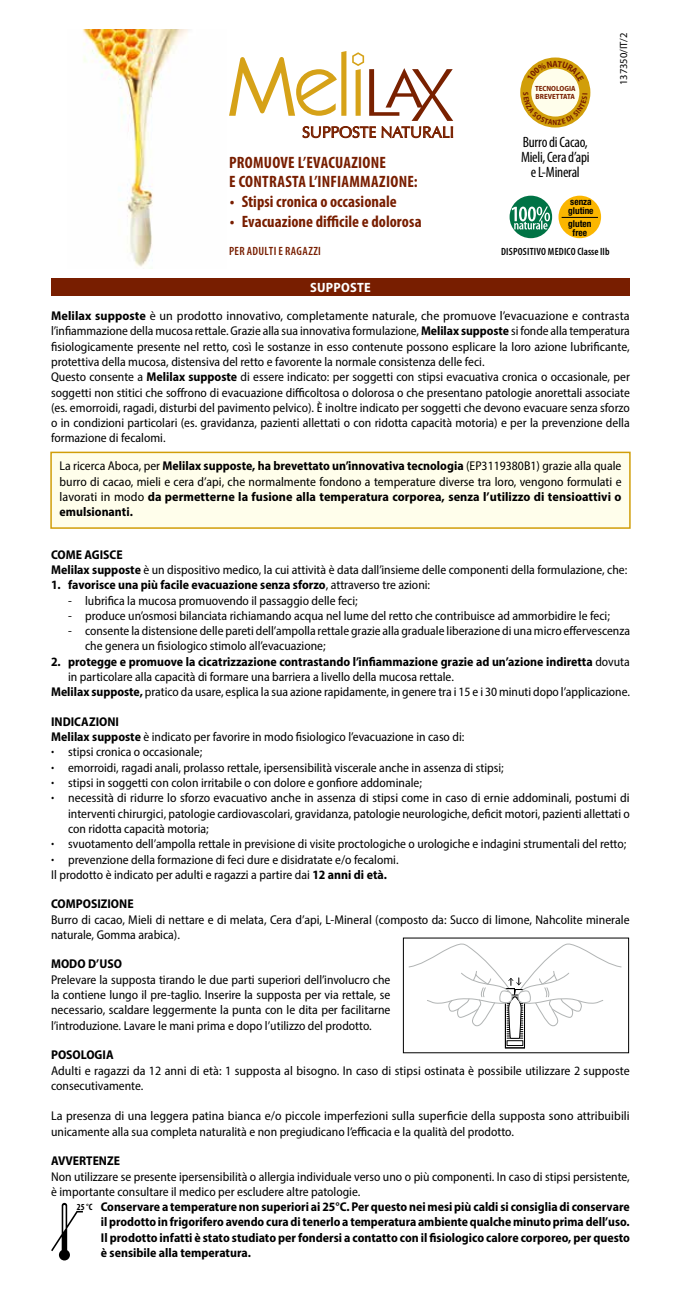
<style>
.page{position:relative;width:681px;height:1297px;background:#fff}
.page>*{position:absolute;margin:0;border:0;box-sizing:border-box;transform-origin:0 0}
.t1{font:700 condensed 16.5px/19.8px "Myriad Pro";letter-spacing:.005em;color:#781e00}
.t2{font:15.45px "Optima";color:#792100}
.t3{font:condensed 15px/15px "Myriad Pro";letter-spacing:-.015em;color:#000;text-align:center}
.t4{font:700 semi-condensed 13.5px "Myriad Pro";letter-spacing:.02em;color:#fff}
.t5{font:semi-condensed 12.75px/15.3px "Myriad Pro";color:#000}
.t6{font:700 semi-condensed 12.75px/15.3px "Myriad Pro";color:#000;text-align:justify}
.t7{font:600 condensed 12px "Myriad Pro";letter-spacing:.025em;color:#781e00}
.t8{font:600 condensed 10.5px "Myriad Pro";letter-spacing:.02em;color:#000}
.t9{font:10.5px "Myriad Pro";color:#000}
.t10{font:700 condensed 9.45px/8.6px "Helvetica Neue LT Std";color:#000}
.t11{font:700 semi-condensed 7.5px/8.2px "Myriad Pro";color:#781e00}
.s1{font-weight:700}
.s2{font-weight:400}
.s3{font-weight:700;font-stretch:condensed}
.s4{font-stretch:condensed;font-size:9.3px}
</style>
<div class="page">
<div style="left:51px;top:278px;width:578px;height:17px;background:#781e00"></div>
<svg style="left:229px;top:51px;width:224px;height:87px"></svg>
<div style="left:521px;top:58px;width:68px;height:69px;background:#d19e09;border-radius:50%"></div>
<div style="left:520px;top:57px;width:70px;height:71px;border:2px solid #d19e09;border-radius:50%"></div>
<div style="left:531px;top:69px;width:48px;height:48px;background:#fffeeb;border-radius:50%"></div>
<img style="left:82px;top:30px;width:106px;height:237px">
<div style="left:558px;top:196px;width:42px;height:42px;background:#fbb600;border-radius:50%"></div>
<hr style="left:561px;top:217px;width:36px;height:1px;background:#000">
<div style="left:509px;top:196px;width:43px;height:42px;background:#007345;border-radius:50%"></div>
<svg style="left:511px;top:207px;width:39px;height:22px"></svg>
<div style="left:50px;top:452px;width:580px;height:77px;background:#fffeeb;border:2px solid #d19e09"></div>
<svg style="left:51px;top:1203px;width:32px;height:57px"></svg>
<svg style="left:408px;top:943px;width:214px;height:105px"></svg>
<svg style="left:527px;top:60px;width:57px;height:21px"></svg>
<svg style="left:523px;top:92px;width:64px;height:33px"></svg>
<p class="t2" style="left:302px;top:123px;width:153px">SUPPOSTE NATURALI</p>
<p class="t1" style="left:229px;top:152px;width:190px">PROMUOVE L’EVACUAZIONE<br>E CONTRASTA L’INFIAMMAZIONE:</p>
<p class="t1" style="left:230px;top:191px;width:168px">• Stipsi cronica o occasionale</p>
<p class="t1" style="left:230px;top:211px;width:193px">• Evacuazione difficile e dolorosa</p>
<p class="t7" style="left:229px;top:243px;width:93px">PER ADULTI E RAGAZZI</p>
<p class="t4" style="left:310px;top:279px;width:62px">SUPPOSTE</p>
<p class="t11" style="left:535px;top:84px;width:42px">TECNOLOGIA<br>BREVETTATA</p>
<p class="t9" style="left:617px;top:85px;width:54px;rotate:-90deg">137350/IT/2</p>
<p class="t3" style="left:520px;top:135px;width:70px">Burro di Cacao,<br>Mieli, Cera d’api e L-Mineral</p>
<p class="t10" style="left:568px;top:198px;width:27px">senza glutine</p>
<p class="t10" style="left:568px;top:219px;width:25px;text-align:center">gluten free</p>
<p class="t8" style="left:501px;top:245px;width:110px">DISPOSITIVO MEDICO Classe IIb</p>
<p class="t5" style="left:51px;top:308px;width:580px"><span class="s1">Melilax supposte</span> è un prodotto innovativo, completamente naturale, che promuove l’evacuazione e contrasta l’infiammazione della mucosa rettale. Grazie alla sua innovativa formulazione, <span class="s1">Melilax supposte</span> si fonde alla temperatura fisiologicamente presente nel retto, così le sostanze in esso contenute possono esplicare la loro azione lubrificante, protettiva della mucosa, distensiva del retto e favorente la normale consistenza delle feci.<br>Questo consente a <span class="s1">Melilax supposte</span> di essere indicato: per soggetti con stipsi evacuativa cronica o occasionale, per soggetti non stitici che soffrono di evacuazione difficoltosa o dolorosa o che presentano patologie anorettali associate (es. emorroidi, ragadi, disturbi del pavimento pelvico). È inoltre indicato per soggetti che devono evacuare senza sforzo o in condizioni particolari (es. gravidanza, pazienti allettati o con ridotta capacità motoria) e per la prevenzione della formazione di fecalomi.</p>
<p class="t5" style="left:60px;top:458px;width:563px;text-align:justify">La ricerca Aboca, per <span class="s1">Melilax supposte, ha brevettato un’innovativa tecnologia</span> (EP3119380B1) grazie alla quale burro di cacao, mieli e cera d’api, che normalmente fondono a temperature diverse tra loro, vengono formulati e lavorati in modo <span class="s1">da permetterne la fusione alla temperatura corporea, senza l’utilizzo di tensioattivi o emulsionanti.</span></p>
<p class="t5" style="left:51px;top:546px;width:577px"><span class="s1">COME AGISCE<br>Melilax supposte</span> è un dispositivo medico, la cui attività è data dall’insieme delle componenti della formulazione, che:</p>
<p class="t6" style="left:51px;top:577px;width:380px">1. favorisce una più facile evacuazione senza sforzo<span class="s2">, attraverso tre azioni:</span></p>
<p class="t5" style="left:68px;top:592px;width:291px">- lubrifica la mucosa promuovendo il passaggio delle feci;</p>
<p class="t5" style="left:68px;top:608px;width:543px">- produce un’osmosi bilanciata richiamando acqua nel lume del retto che contribuisce ad ammorbidire le feci;</p>
<p class="t5" style="left:85px;top:623px;width:546px;text-indent:-17px">- consente la distensione delle pareti dell’ampolla rettale grazie alla graduale liberazione di una micro effervescenza che genera un fisiologico stimolo all’evacuazione;</p>
<p class="t6" style="left:51px;top:653px;width:580px">2. protegge e promuove la cicatrizzazione contrastando l’infiammazione grazie ad un’azione indiretta <span class="s2">dovuta</span></p>
<p class="t5" style="left:68px;top:669px;width:387px">in particolare alla capacità di formare una barriera a livello della mucosa rettale.</p>
<p class="t5" style="left:51px;top:684px;width:580px"><span class="s1">Melilax supposte,</span> pratico da usare, esplica la sua azione rapidamente, in genere tra i 15 e i 30 minuti dopo l’applicazione.</p>
<p class="t6" style="left:51px;top:713px;width:69px">INDICAZIONI</p>
<p class="t5" style="left:51px;top:729px;width:414px"><span class="s1">Melilax supposte</span> è indicato per favorire in modo fisiologico l’evacuazione in caso di:</p>
<p class="t5" style="left:51px;top:744px;width:153px"><span class="s3">·</span> stipsi cronica o occasionale;</p>
<p class="t5" style="left:51px;top:760px;width:454px"><span class="s3">·</span> emorroidi, ragadi anali, prolasso rettale, ipersensibilità viscerale anche in assenza di stipsi;</p>
<p class="t5" style="left:51px;top:775px;width:372px"><span class="s3">·</span> stipsi in soggetti con colon irritabile o con dolore e gonfiore addominale;</p>
<p class="t5" style="left:51px;top:790px;width:579px"><span class="s3">·</span> necessità di ridurre lo sforzo evacuativo anche in assenza di stipsi come in caso di ernie addominali, postumi di</p>
<p class="t5" style="left:68px;top:805px;width:563px">interventi chirurgici, patologie cardiovascolari, gravidanza, patologie neurologiche, deficit motori, pazienti allettati o</p>
<p class="t5" style="left:68px;top:821px;width:142px">con ridotta capacità motoria;</p>
<p class="t5" style="left:51px;top:836px;width:576px"><span class="s3">·</span> svuotamento dell’ampolla rettale in previsione di visite proctologiche o urologiche e indagini strumentali del retto;</p>
<p class="t5" style="left:51px;top:851px;width:349px"><span class="s3">·</span> prevenzione della formazione di feci dure e disidratate e/o fecalomi.</p>
<p class="t5" style="left:51px;top:867px;width:337px">Il prodotto è indicato per adulti e ragazzi a partire dai <span class="s1">12 anni di età.</span></p>
<p class="t6" style="left:51px;top:896px;width:84px">COMPOSIZIONE</p>
<p class="t5" style="left:51px;top:911px;width:579px">Burro di cacao, Mieli di nettare e di melata, Cera d’api, L-Mineral (composto da: Succo di limone, Nahcolite minerale naturale, Gomma arabica).</p>
<p class="t6" style="left:51px;top:956px;width:72px">MODO D’USO</p>
<p class="t5" style="left:51px;top:972px;width:341px;text-align:justify">Prelevare la supposta tirando le due parti superiori dell’involucro che la contiene lungo il pre-taglio. Inserire la supposta per via rettale, se necessario, scaldare leggermente la punta con le dita per facilitarne l’introduzione. Lavare le mani prima e dopo l’utilizzo del prodotto.</p>
<p class="t6" style="left:51px;top:1047px;width:64px">POSOLOGIA</p>
<p class="t5" style="left:51px;top:1062px;width:580px">Adulti e ragazzi da 12 anni di età: 1 supposta al bisogno. In caso di stipsi ostinata è possibile utilizzare 2 supposte consecutivamente.</p>
<p class="t5" style="left:51px;top:1108px;width:580px">La presenza di una leggera patina bianca e/o piccole imperfezioni sulla superficie della supposta sono attribuibili unicamente alla sua completa naturalità e non pregiudicano l’efficacia e la qualità del prodotto.</p>
<p class="t6" style="left:51px;top:1153px;width:70px">AVVERTENZE</p>
<p class="t5" style="left:51px;top:1168px;width:580px">Non utilizzare se presente ipersensibilità o allergia individuale verso uno o più componenti. In caso di stipsi persistente, è importante consultare il medico per escludere altre patologie.</p>
<p class="t6" style="left:101px;top:1199px;width:530px;text-indent:-24px"><span class="s4">25 °C</span> Conservare a temperature non superiori ai 25°C. Per questo nei mesi più caldi si consiglia di conservare il prodotto in frigorifero avendo cura di tenerlo a temperatura ambiente qualche minuto prima dell’uso.<br>Il prodotto infatti è stato studiato per fondersi a contatto con il fisiologico calore corporeo, per questo è sensibile alla temperatura.</p>
</div>
